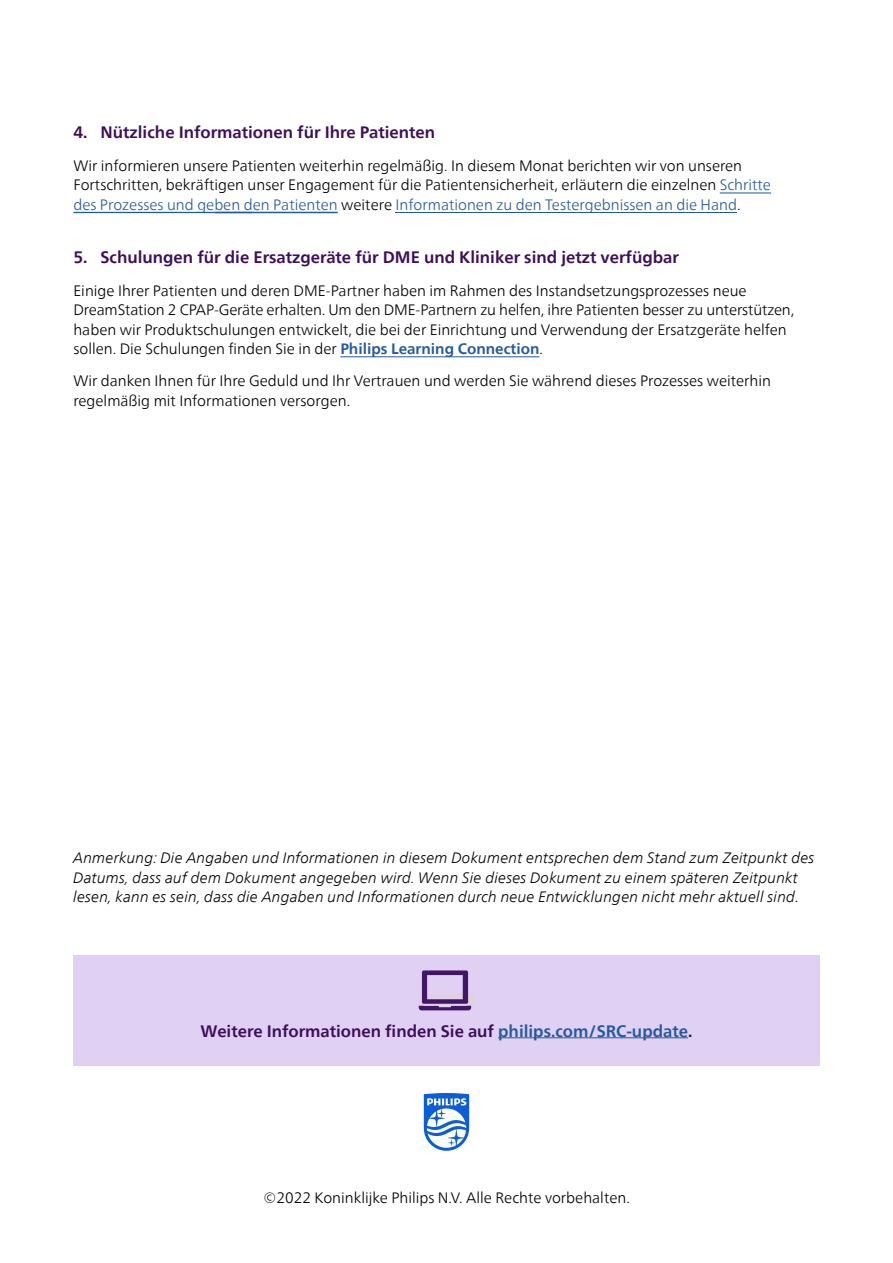
<style>
.page{position:relative;width:893px;height:1263px;background:#fff}
.page>*{position:absolute;margin:0;border:0;box-sizing:border-box;transform-origin:0 0}
.t1{font:700 16.5px "Neue Frutiger World";color:#3d0f58}
.t2{font:300 15px/19.5px "Neue Frutiger World";color:#000}
.t3{font:italic 300 15px/19.5px "Neue Frutiger World";letter-spacing:.01em;color:#000}
.s1{color:#245a9c}
.s2{color:#24599b}
.s3{font-weight:700;color:#245a9c}
</style>
<div class="page">
<div style="left:73px;top:955px;width:746px;height:110px;background:#e0d0f4"></div>
<hr style="left:340px;top:356px;width:199px;height:1px;background:#245a9c">
<hr style="left:396px;top:212px;width:341px;height:1px;background:#24599b">
<hr style="left:73px;top:212px;width:141px;height:1px;background:#245a9c">
<hr style="left:214px;top:212px;width:39px;height:1px;background:#24599b">
<hr style="left:253px;top:212px;width:85px;height:1px;background:#245a9c">
<hr style="left:720px;top:193px;width:51px;height:1px;background:#245a9c">
<svg style="left:424px;top:1093px;width:45px;height:58px"></svg>
<hr style="left:498px;top:1037px;width:190px;height:1px;background:#245a9c">
<svg style="left:418px;top:970px;width:57px;height:40px"></svg>
<p class="t1" style="left:73px;top:118px;width:363px">4. Nützliche Informationen für Ihre Patienten</p>
<p class="t2" style="left:73px;top:156px;width:699px">Wir informieren unsere Patienten weiterhin regelmäßig. In diesem Monat berichten wir von unseren<br>Fortschritten, bekräftigen unser Engagement für die Patientensicherheit, erläutern die einzelnen <span class="s1">Schritte des Prozesses und ge</span><span class="s2">ben d</span><span class="s1">en Patienten</span> weitere <span class="s2">Informationen zu den Testergebnissen an die Hand</span>.</p>
<p class="t1" style="left:73px;top:242px;width:607px">5. Schulungen für die Ersatzgeräte für DME und Kliniker sind jetzt verfügbar</p>
<p class="t2" style="left:73px;top:281px;width:722px">Einige Ihrer Patienten und deren DME-Partner haben im Rahmen des Instandsetzungsprozesses neue DreamStation 2 CPAP-Geräte erhalten. Um den DME-Partnern zu helfen, ihre Patienten besser zu unterstützen, haben wir Produktschulungen entwickelt, die bei der Einrichtung und Verwendung der Ersatzgeräte helfen sollen. Die Schulungen finden Sie in der <span class="s3">Philips Learning Connection</span>.</p>
<p class="t2" style="left:73px;top:371px;width:699px">Wir danken Ihnen für Ihre Geduld und Ihr Vertrauen und werden Sie während dieses Prozesses weiterhin regelmäßig mit Informationen versorgen.</p>
<p class="t3" style="left:73px;top:847px;width:743px">Anmerkung: Die Angaben und Informationen in diesem Dokument entsprechen dem Stand zum Zeitpunkt des<br>Datums, dass auf dem Dokument angegeben wird. Wenn Sie dieses Dokument zu einem späteren Zeitpunkt lesen, kann es sein, dass die Angaben und Informationen durch neue Entwicklungen nicht mehr aktuell sind.</p>
<p class="t1" style="left:201px;top:1016px;width:493px">Weitere Informationen finden Sie auf <span class="s1">philips.com/SRC-update</span>.</p>
<p class="t2" style="left:263px;top:1188px;width:368px">©2022 Koninklijke Philips N.V. Alle Rechte vorbehalten.</p>
</div>
